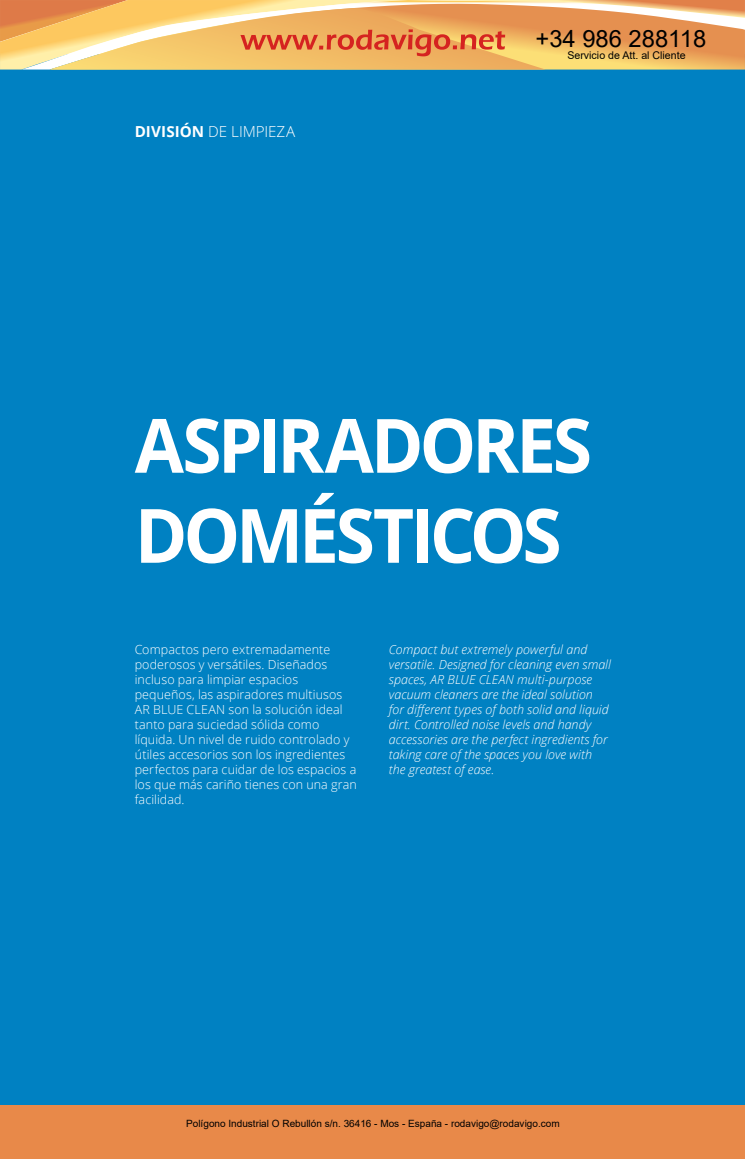
<style>
.page{position:relative;width:745px;height:1159px;background:#fff}
.page>*{position:absolute;margin:0;border:0;box-sizing:border-box;transform-origin:0 0}
.t1{font:700 75px/90px "Open Sans";letter-spacing:-.055em;color:#fff;scale:.95 1}
.t2{font:23.75px "Arial";color:#000}
.t3{font:300 15.12px "Open Sans";letter-spacing:-.005em;color:#fff}
.t4{font:300 12.5px/15px "Open Sans";letter-spacing:.005em;color:#fff}
.t5{font:italic 300 12.5px/15px "Open Sans";color:#fff}
.t6{font:10.62px "Arial";color:#000}
.t7{font:10px "Arial";color:#000}
.s1{font-weight:700}
</style>
<div class="page">
<div style="left:0;top:54px;width:744px;height:1052px;background:#0081c2"></div>
<div style="left:0;top:1105px;width:744px;height:54px;background:#e88949"></div>
<svg style="left:0;top:0;width:744px;height:70px;background:#efb56e"></svg>
<h2 class="t2" style="left:535px;top:22px;width:172px">+34 986 288118</h2>
<p class="t3" style="left:135px;top:121px;width:162px"><span class="s1">DIVISIÓN</span> DE LIMPIEZA</p>
<p class="t6" style="left:567px;top:48px;width:120px">Servicio de Att. al Cliente</p>
<p class="t1" style="left:135px;top:399px;width:482px">ASPIRADORES<br>DOMÉSTICOS</p>
<p class="t4" style="left:135px;top:642px;width:223px">Compactos pero extremadamente poderosos y versátiles. Diseñados incluso para limpiar espacios pequeños, las aspiradores multiusos AR BLUE CLEAN son la solución ideal tanto para suciedad sólida como líquida. Un nivel de ruido controlado y útiles accesorios son los ingredientes perfectos para cuidar de los espacios a los que más cariño tienes con una gran facilidad.</p>
<p class="t5" style="left:389px;top:642px;width:223px">Compact but extremely powerful and versatile. Designed for cleaning even small spaces, AR BLUE CLEAN multi-purpose vacuum cleaners are the ideal solution for different types of both solid and liquid dirt. Controlled noise levels and handy accessories are the perfect ingredients for taking care of the spaces you love with the greatest of ease.</p>
<p class="t7" style="left:186px;top:1117px;width:375px">Polígono Industrial O Rebullón s/n. 36416 - Mos - España - rodavigo@rodavigo.com</p>
</div>
